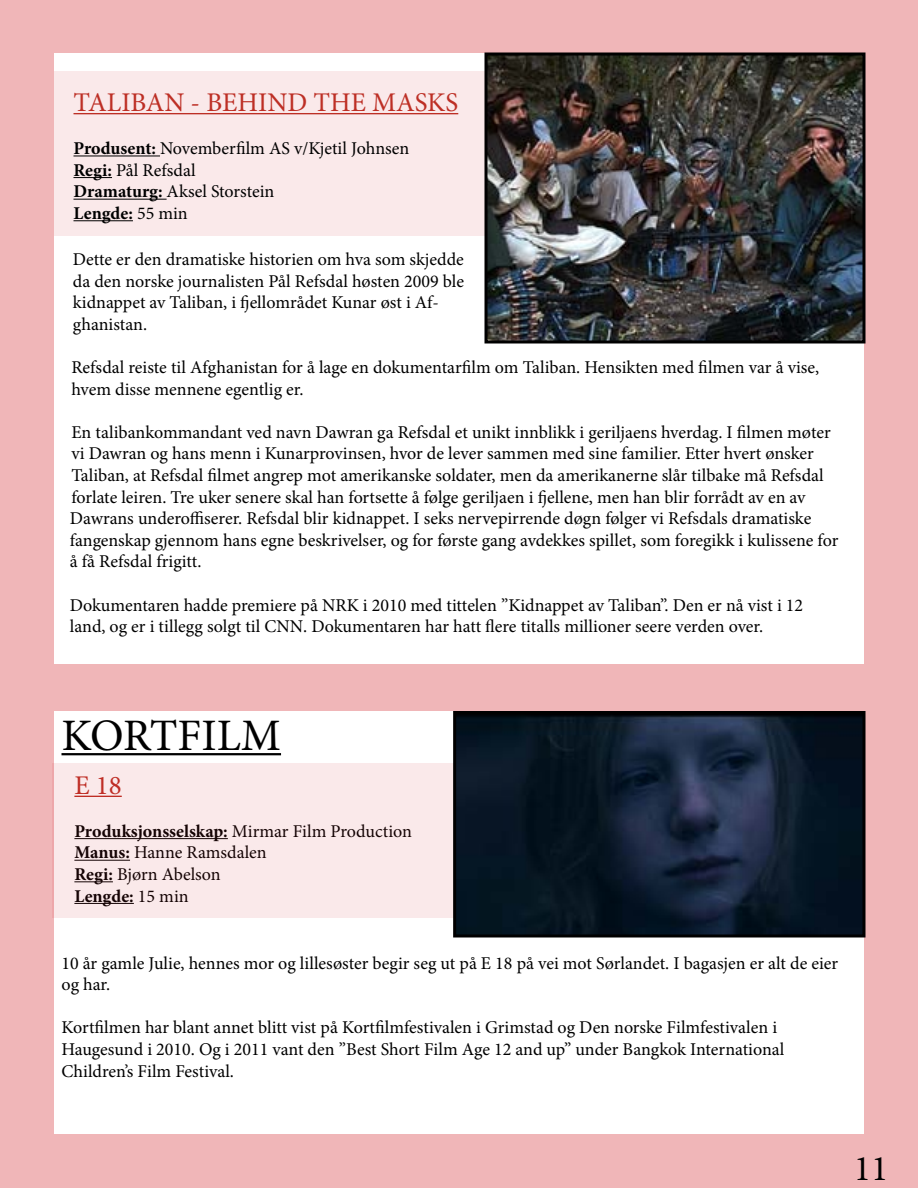
<style>
.page{position:relative;width:918px;height:1188px;background:#f0b6b8}
.page>*{position:absolute;margin:0;border:0;box-sizing:border-box;transform-origin:0 0}
.t1{font:45px "Minion Pro";color:#000}
.t2{font:36px "Minion Pro";color:#000}
.t3{font:27px "Minion Pro";color:#bd2f25}
.t4{font:18px/21.6px "Minion Pro";color:#000}
.s1{font-weight:700}
</style>
<div class="page">
<div style="left:54px;top:53px;width:810px;height:611px;background:#fff"></div>
<div style="left:54px;top:71px;width:470px;height:164px;background:#fae9ea"></div>
<hr style="left:74px;top:113px;width:384px;height:1px;background:#bd2f25">
<hr style="left:74px;top:156px;width:86px;height:1px;background:#000">
<hr style="left:74px;top:177px;width:38px;height:1px;background:#000">
<hr style="left:74px;top:199px;width:93px;height:1px;background:#000">
<hr style="left:74px;top:220px;width:59px;height:1px;background:#000">
<img style="left:488px;top:56px;width:374px;height:284px">
<div style="left:484px;top:52px;width:382px;height:292px;border:3px solid #000"></div>
<div style="left:54px;top:711px;width:810px;height:423px;background:#fff"></div>
<hr style="left:62px;top:753px;width:219px;height:2px;background:#000">
<div style="left:53px;top:764px;width:470px;height:154px;background:#fae9ea"></div>
<img style="left:457px;top:715px;width:405px;height:219px">
<div style="left:453px;top:711px;width:413px;height:227px;border:3px solid #000"></div>
<h3 class="t3" style="left:74px;top:84px;width:386px">TALIBAN - BEHIND THE MASKS</h3>
<p class="t4" style="left:74px;top:138px;width:337px"><span class="s1">Produsent:</span> Novemberfilm AS v/Kjetil Johnsen<br><span class="s1">Regi:</span> Pål Refsdal<br><span class="s1">Dramaturg:</span> Aksel Storstein<br><span class="s1">Lengde:</span> 55 min</p>
<p class="t4" style="left:73px;top:249px;width:393px">Dette er den dramatiske historien om hva som skjedde da den norske journalisten Pål Refsdal høsten 2009 ble kidnappet av Taliban, i fjellområdet Kunar øst i Af&shy;ghanistan.</p>
<p class="t4" style="left:71px;top:357px;width:749px">Refsdal reiste til Afghanistan for å lage en dokumentarfilm om Taliban. Hensikten med filmen var å vise, hvem disse mennene egentlig er.</p>
<p class="t4" style="left:70px;top:421px;width:770px">En talibankommandant ved navn Dawran ga Refsdal et unikt innblikk i geriljaens hverdag. I filmen møter vi Dawran og hans menn i Kunarprovinsen, hvor de lever sammen med sine familier. Etter hvert ønsker Taliban, at Refsdal filmet angrep mot amerikanske soldater, men da amerikanerne slår tilbake må Refsdal forlate leiren. Tre uker senere skal han fortsette å følge geriljaen i fjellene, men han blir forrådt av en av Dawrans underoffiserer. Refsdal blir kidnappet. I seks nervepirrende døgn følger vi Refsdals dramatiske fangenskap gjennom hans egne beskrivelser, og for første gang avdekkes spillet, som foregikk i kulissene for å få Refsdal frigitt.</p>
<p class="t4" style="left:70px;top:594px;width:735px">Dokumentaren hadde premiere på NRK i 2010 med tittelen ”Kidnappet av Taliban”. Den er nå vist i 12 land, og er i tillegg solgt til CNN. Dokumentaren har hatt flere titalls millioner seere verden over.</p>
<h1 class="t1" style="left:62px;top:705px;width:221px">KORTFILM</h1>
<h3 class="t3" style="left:74px;top:767px;width:49px">E 18</h3>
<p class="t4" style="left:74px;top:820px;width:339px"><span class="s1">Produksjonsselskap:</span> Mirmar Film Production<br><span class="s1">Manus:</span> Hanne Ramsdalen<br><span class="s1">Regi:</span> Bjørn Abelson<br><span class="s1">Lengde:</span> 15 min</p>
<p class="t4" style="left:62px;top:952px;width:778px">10 år gamle Julie, hennes mor og lillesøster begir seg ut på E 18 på vei mot Sørlandet. I bagasjen er alt de eier og har.</p>
<p class="t4" style="left:62px;top:1017px;width:724px">Kortfilmen har blant annet blitt vist på Kortfilmfestivalen i Grimstad og Den norske Filmfestivalen i<br>Haugesund i 2010. Og i 2011 vant den ”Best Short Film Age 12 and up” under Bangkok International<br>Children’s Film Festival.</p>
<h2 class="t2" style="left:854px;top:1144px;width:36px">11</h2>
</div>
